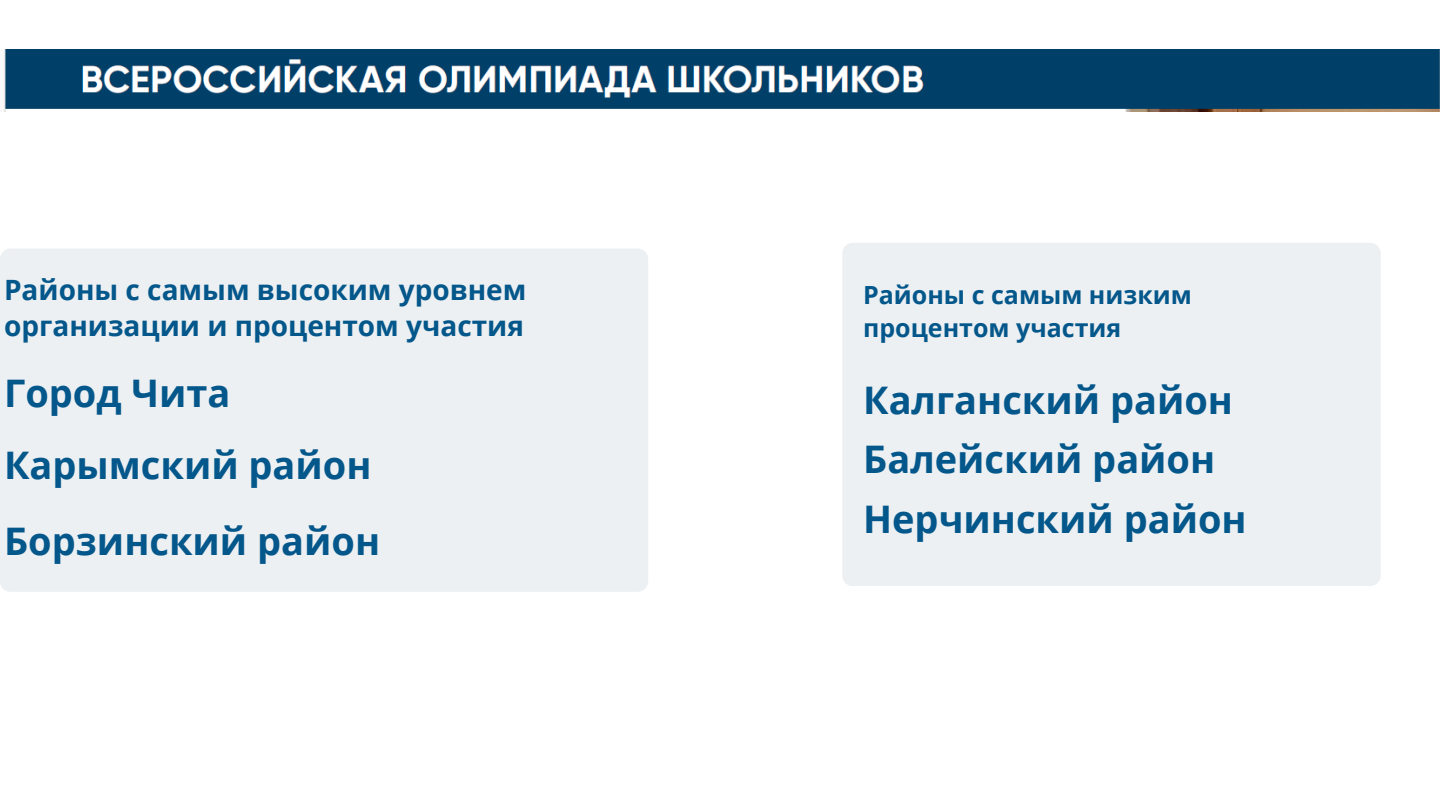
<style>
.page{position:relative;width:1440px;height:810px;background:#fff}
.page>*{position:absolute;margin:0;border:0;box-sizing:border-box;transform-origin:0 0}
.t1{font:700 38px "Open Sans";color:#04578b}
.t2{font:700 28px/36px "Open Sans";color:#04578b}
.t3{font:700 25px/32.2px "Open Sans";color:#04578b}
</style>
<div class="page">
<div style="left:0;top:249px;width:648px;height:343px;background:#edf0f2;border-radius:11px"></div>
<div style="left:842px;top:243px;width:539px;height:343px;background:#edf0f2;border-radius:11px"></div>
<img style="left:4px;top:50px;width:1436px;height:62px">
<p class="t2" style="left:4px;top:271px;width:524px">Районы с самым высоким уровнем организации и процентом участия</p>
<p class="t1" style="left:4px;top:366px;width:228px">Город Чита</p>
<p class="t1" style="left:4px;top:439px;width:369px">Карымский район</p>
<p class="t1" style="left:4px;top:515px;width:378px">Борзинский район</p>
<p class="t3" style="left:863px;top:279px;width:330px">Районы с самым низким процентом участия</p>
<p class="t1" style="left:863px;top:373px;width:371px">Калганский район</p>
<p class="t1" style="left:863px;top:433px;width:354px">Балейский район</p>
<p class="t1" style="left:863px;top:493px;width:385px">Нерчинский район</p>
</div>
